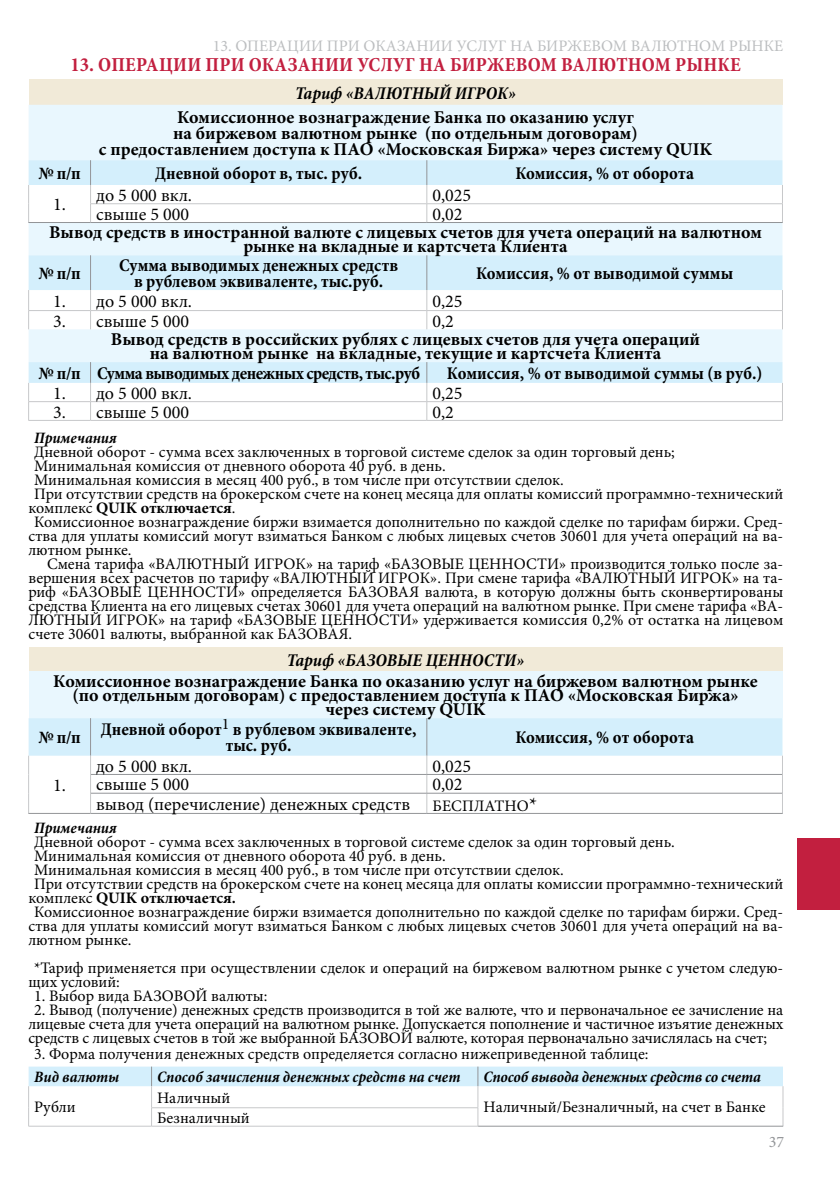
<style>
.page{position:relative;width:840px;height:1191px;background:#fff}
.page>*{position:absolute;margin:0;border:0;box-sizing:border-box;transform-origin:0 0}
.t1{font:700 condensed 20px "Minion Pro";color:#c21f3f}
.t2{font:20px "Minion Pro";color:#000}
.t3{font:700 18px/14px "Minion Pro";color:#000;text-align:center}
.t4{font:700 condensed 18px/16px "Minion Pro";color:#000;text-align:center}
.t5{font:18px/19.4px "Minion Pro";color:#000}
.t6{font:italic 700 condensed 18px "Minion Pro";color:#000}
.t7{font:700 condensed 18px "Minion Pro";letter-spacing:-.03em;color:#000}
.t8{font:16px/14px "Minion Pro";color:#000}
.t9{font:italic 700 condensed 16px "Minion Pro";color:#000}
.t10{font:16px "Minion Pro";color:#bcbec0}
.t11{font:700 16px "Minion Pro";color:#000}
.t12{font:16px "Minion Pro";color:#939598}
.s1{font-weight:400}
.s2{font-size:16px}
</style>
<div class="page">
<div style="left:29px;top:79px;width:753px;height:26px;background:#f1ead8"></div>
<div style="left:29px;top:105px;width:753px;height:55px;background:#e9f7fe"></div>
<svg style="left:29px;top:160px;width:753px;height:223px"></svg>
<svg style="left:28px;top:185px;width:1px;height:37px"></svg>
<hr style="left:28px;top:401px;width:62px;height:1px;background:#c7c8ca">
<hr style="left:90px;top:401px;width:336px;height:1px;background:#c7c8ca">
<svg style="left:90px;top:362px;width:1px;height:58px"></svg>
<hr style="left:426px;top:401px;width:356px;height:1px;background:#c7c8ca">
<svg style="left:426px;top:362px;width:1px;height:58px"></svg>
<hr style="left:28px;top:420px;width:62px;height:1px;background:#c7c8ca">
<svg style="left:90px;top:160px;width:1px;height:62px"></svg>
<svg style="left:426px;top:160px;width:1px;height:62px"></svg>
<hr style="left:90px;top:203px;width:336px;height:1px;background:#c7c8ca">
<hr style="left:426px;top:203px;width:356px;height:1px;background:#c7c8ca">
<svg style="left:781px;top:185px;width:1px;height:37px"></svg>
<hr style="left:28px;top:222px;width:62px;height:1px;background:#939598">
<hr style="left:90px;top:222px;width:336px;height:1px;background:#939598">
<hr style="left:426px;top:222px;width:356px;height:1px;background:#939598">
<svg style="left:28px;top:255px;width:754px;height:74px"></svg>
<svg style="left:28px;top:383px;width:1px;height:37px"></svg>
<hr style="left:90px;top:420px;width:336px;height:1px;background:#c7c8ca">
<hr style="left:426px;top:420px;width:356px;height:1px;background:#c7c8ca">
<div style="left:29px;top:647px;width:753px;height:24px;background:#f1ead8"></div>
<div style="left:29px;top:671px;width:753px;height:47px;background:#e9f7fe"></div>
<hr style="left:28px;top:813px;width:62px;height:1px;background:#939598">
<svg style="left:28px;top:718px;width:754px;height:95px"></svg>
<hr style="left:91px;top:774px;width:335px;height:1px;background:#939598">
<hr style="left:426px;top:774px;width:355px;height:1px;background:#939598">
<hr style="left:91px;top:793px;width:335px;height:1px;background:#939598">
<hr style="left:426px;top:793px;width:355px;height:1px;background:#939598">
<hr style="left:90px;top:813px;width:336px;height:1px;background:#939598">
<hr style="left:426px;top:813px;width:356px;height:1px;background:#939598">
<svg style="left:28px;top:1066px;width:755px;height:60px"></svg>
<hr style="left:478px;top:1125px;width:304px;height:1px;background:#939598">
<div style="left:797px;top:838px;width:42px;height:71px;background:#c21f3f"></div>
<p class="t10" style="left:212px;top:36px;width:571px">13. ОПЕРАЦИИ ПРИ ОКАЗАНИИ УСЛУГ НА БИРЖЕВОМ ВАЛЮТНОМ РЫНКЕ</p>
<p class="t1" style="left:71px;top:51px;width:55px">13. Операции</p>
<p class="t1" style="left:205px;top:51px;width:14px">при</p>
<p class="t1" style="left:248px;top:51px;width:14px">оказании</p>
<p class="t1" style="left:357px;top:51px;width:13px">услуг</p>
<p class="t1" style="left:419px;top:51px;width:46px">на биржевом</p>
<p class="t1" style="left:560px;top:51px;width:15px">валютном</p>
<p class="t1" style="left:674px;top:51px;width:14px">рынке</p>
<p class="t6" style="left:295px;top:80px;width:222px">Тариф «ВАЛЮТНЫЙ ИГРОК»</p>
<p class="t3" style="left:99px;top:109px;width:614px;line-height:16px">Комиссионное вознаграждение Банка по оказанию услуг<br>на биржевом валютном рынке (по отдельным договорам)<br>с предоставлением доступа к ПАО «Московская Биржа» через систему QUIK</p>
<p class="t4" style="left:38px;top:165px;width:44px">№ п/п</p>
<p class="t4" style="left:155px;top:165px;width:208px">Дневной оборот в, тыс. руб.</p>
<p class="t4" style="left:515px;top:165px;width:180px">Комиссия, % от оборота</p>
<p class="t5" style="left:53px;top:195px;width:14px">1.</p>
<p class="t5" style="left:96px;top:185px;width:97px">до 5 000 вкл.</p>
<p class="t5" style="left:432px;top:185px;width:40px">0,025</p>
<p class="t5" style="left:96px;top:204px;width:94px">свыше 5 000</p>
<p class="t5" style="left:432px;top:204px;width:32px">0,02</p>
<p class="t3" style="left:49px;top:225px;width:714px">Вывод средств в иностранной валюте с лицевых счетов для учета операций на валютном рынке на вкладные и картсчета Клиента</p>
<p class="t4" style="left:38px;top:265px;width:44px">№ п/п</p>
<p class="t4" style="left:119px;top:257px;width:280px">Сумма выводимых денежных средств в рублевом эквиваленте, тыс.руб.</p>
<p class="t4" style="left:476px;top:265px;width:258px">Комиссия, % от выводимой суммы</p>
<p class="t5" style="left:53px;top:291px;width:140px">1. до 5 000 вкл.</p>
<p class="t5" style="left:432px;top:291px;width:32px">0,25</p>
<p class="t5" style="left:53px;top:311px;width:137px">3. свыше 5 000</p>
<p class="t5" style="left:432px;top:311px;width:23px">0,2</p>
<p class="t3" style="left:111px;top:332px;width:590px">Вывод средств в российских рублях с лицевых счетов для учета операций на валютном рынке на вкладные, текущие и картсчета Клиента</p>
<p class="t7" style="left:38px;top:361px;width:383px">№ п/п Сумма выводимых денежных средств, тыс.руб</p>
<p class="t4" style="left:446px;top:365px;width:317px">Комиссия, % от выводимой суммы (в руб.)</p>
<p class="t5" style="left:53px;top:383px;width:140px">1. до 5 000 вкл.</p>
<p class="t5" style="left:432px;top:383px;width:32px">0,25</p>
<p class="t5" style="left:53px;top:402px;width:137px">3. свыше 5 000</p>
<p class="t5" style="left:432px;top:402px;width:23px">0,2</p>
<p class="t9" style="left:34px;top:426px;width:84px">Примечания</p>
<p class="t8" style="left:34px;top:444px;width:642px">Дневной оборот - сумма всех заключенных в торговой системе сделок за один торговый день;</p>
<p class="t8" style="left:34px;top:458px;width:413px">Минимальная комиссия от дневного оборота 40 руб. в день.</p>
<p class="t8" style="left:34px;top:472px;width:531px">Минимальная комиссия в месяц 400 руб., в том числе при отсутствии сделок.</p>
<p class="t8" style="left:34px;top:486px;width:750px">При отсутствии средств на брокерском счете на конец месяца для оплаты комиссий программно-технический</p>
<p class="t11" style="left:28px;top:496px;width:208px"><span class="s1">комплекс</span> QUIK отключается<span class="s1">.</span></p>
<p class="t8" style="left:34px;top:514px;width:750px">Комиссионное вознаграждение биржи взимается дополнительно по каждой сделке по тарифам биржи. Сред-</p>
<p class="t8" style="left:28px;top:528px;width:755px">ства для уплаты комиссий могут взиматься Банком с любых лицевых счетов 30601 для учета операций на ва-</p>
<p class="t8" style="left:28px;top:542px;width:105px">лютном рынке.</p>
<p class="t8" style="left:47px;top:556px;width:737px">Cмена тарифа «ВАЛЮТНЫЙ ИГРОК» на тариф «БАЗОВЫЕ ЦЕННОСТИ» производится только после за-</p>
<p class="t8" style="left:28px;top:570px;width:756px">вершения всех расчетов по тарифу «ВАЛЮТНЫЙ ИГРОК». При смене тарифа «ВАЛЮТНЫЙ ИГРОК» на та-</p>
<p class="t8" style="left:28px;top:584px;width:756px">риф «БАЗОВЫЕ ЦЕННОСТИ» определяется БАЗОВАЯ валюта, в которую должны быть сконвертированы</p>
<p class="t8" style="left:28px;top:598px;width:755px">средства Клиента на его лицевых счетах 30601 для учета операций на валютном рынке. При смене тарифа «ВА-</p>
<p class="t8" style="left:28px;top:612px;width:756px">ЛЮТНЫЙ ИГРОК» на тариф «БАЗОВЫЕ ЦЕННОСТИ» удерживается комиссия 0,2% от остатка на лицевом</p>
<p class="t8" style="left:28px;top:626px;width:325px">счете 30601 валюты, выбранной как БАЗОВАЯ.</p>
<p class="t6" style="left:287px;top:647px;width:239px">Тариф «БАЗОВЫЕ ЦЕННОСТИ»</p>
<p class="t3" style="left:53px;top:674px;width:705px">Комиссионное вознаграждение Банка по оказанию услуг на биржевом валютном рынке (по отдельным договорам) с предоставлением доступа к ПАО «Московская Биржа» через систему QUIK</p>
<p class="t4" style="left:226px;top:721px;width:192px;text-align:left;text-indent:-187px">№ п/п Дневной оборот<sup>1</sup> в рублевом эквиваленте, тыс. руб.</p>
<p class="t4" style="left:515px;top:729px;width:180px">Комиссия, % от оборота</p>
<p class="t5" style="left:53px;top:775px;width:14px">1.</p>
<p class="t5" style="left:96px;top:756px;width:97px">до 5 000 вкл.</p>
<p class="t5" style="left:432px;top:756px;width:40px">0,025</p>
<p class="t5" style="left:96px;top:775px;width:94px">свыше 5 000</p>
<p class="t5" style="left:96px;top:775px;width:367px;text-indent:336px">0,02 вывод (перечисление) денежных средств <span class="s2">Бесплатно</span></p>
<p class="t2" style="left:528px;top:791px;width:10px">*</p>
<p class="t9" style="left:34px;top:816px;width:84px">Примечания</p>
<p class="t8" style="left:34px;top:834px;width:642px">Дневной оборот - сумма всех заключенных в торговой системе сделок за один торговый день.</p>
<p class="t8" style="left:34px;top:848px;width:413px">Минимальная комиссия от дневного оборота 40 руб. в день.</p>
<p class="t8" style="left:34px;top:862px;width:531px">Минимальная комиссия в месяц 400 руб., в том числе при отсутствии сделок.</p>
<p class="t8" style="left:34px;top:876px;width:750px">При отсутствии средств на брокерском счете на конец месяца для оплаты комиссии программно-технический</p>
<p class="t11" style="left:28px;top:886px;width:209px"><span class="s1">комплекс</span> QUIK отключается.</p>
<p class="t8" style="left:34px;top:904px;width:750px">Комиссионное вознаграждение биржи взимается дополнительно по каждой сделке по тарифам биржи. Сред-</p>
<p class="t8" style="left:28px;top:918px;width:755px">ства для уплаты комиссий могут взиматься Банком с любых лицевых счетов 30601 для учета операций на ва-</p>
<p class="t8" style="left:28px;top:932px;width:105px">лютном рынке.</p>
<p class="t8" style="left:28px;top:960px;width:756px;text-indent:6px">*Тариф применяется при осуществлении сделок и операций на биржевом валютном рынке с учетом следую&shy;щих условий:</p>
<p class="t8" style="left:34px;top:988px;width:235px">1. Выбор вида БАЗОВОЙ валюты:</p>
<p class="t8" style="left:28px;top:1002px;width:756px;text-align:justify;text-indent:6px">2. Вывод (получение) денежных средств производится в той же валюте, что и первоначальное ее зачисление на лицевые счета для учета операций на валютном рынке. Допускается пополнение и частичное изъятие денежных средств с лицевых счетов в той же выбранной БАЗОВОЙ валюте, которая первоначально зачислялась на счет;</p>
<p class="t8" style="left:34px;top:1046px;width:615px">3. Форма получения денежных средств определяется согласно нижеприведенной таблице:</p>
<p class="t9" style="left:34px;top:1066px;width:86px">Вид валюты</p>
<p class="t9" style="left:157px;top:1066px;width:304px">Способ зачисления денежных средств на счет</p>
<p class="t9" style="left:483px;top:1066px;width:279px">Способ вывода денежных средств со счета</p>
<p class="t8" style="left:34px;top:1100px;width:43px">Рубли</p>
<p class="t8" style="left:157px;top:1090px;width:75px">Наличный</p>
<p class="t8" style="left:483px;top:1100px;width:283px">Наличный/Безналичный, на счет в Банке</p>
<p class="t8" style="left:157px;top:1110px;width:94px">Безналичный</p>
<p class="t12" style="left:768px;top:1131px;width:17px">37</p>
</div>
